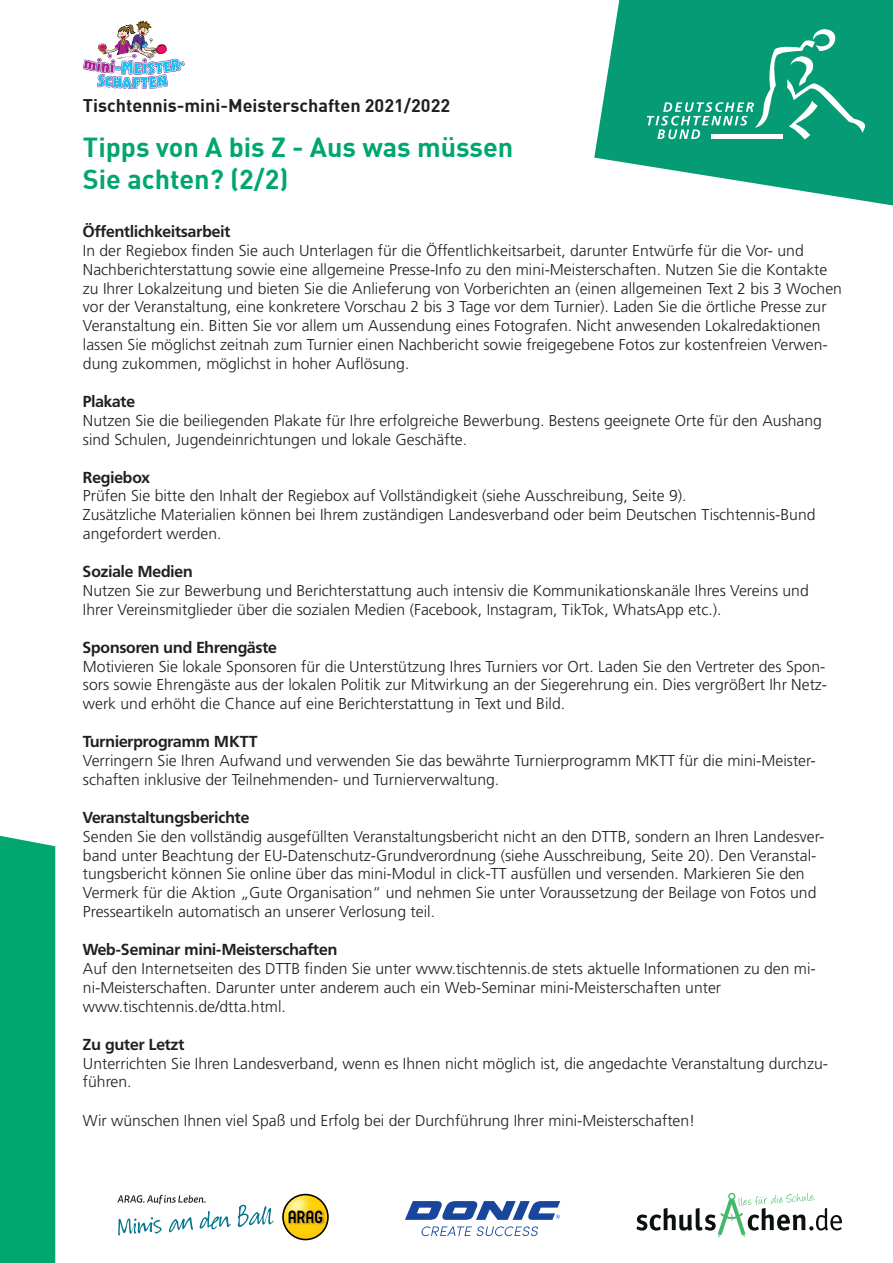
<style>
.page{position:relative;width:893px;height:1263px;background:#fff}
.page>*{position:absolute;margin:0;border:0;box-sizing:border-box;transform-origin:0 0}
.t1{font:700 27px "DIN";color:#00a66e}
.t2{font:700 18px "DIN";color:#231f20}
.t3{font:300 15.75px/18.9px "Frutiger";color:#231f20}
.t4{font:700 15.75px "Frutiger BQ";color:#231f20}
</style>
<div class="page">
<div style="left:0;top:836px;width:55px;height:427px;background:#00a66e"></div>
<svg style="left:594px;top:0;width:299px;height:205px;fill:#059c75"></svg>
<svg style="left:647px;top:29px;width:218px;height:110px"></svg>
<img style="left:83px;top:21px;width:102px;height:68px">
<svg style="left:117px;top:1194px;width:157px;height:42px"></svg>
<svg style="left:282px;top:1194px;width:47px;height:46px"></svg>
<img style="left:284px;top:1195px;width:43px;height:44px;border-radius:22px">
<svg style="left:288px;top:1210px;width:34px;height:13px"></svg>
<svg style="left:636px;top:1193px;width:206px;height:44px"></svg>
<svg style="left:421px;top:1226px;width:117px;height:10px"></svg>
<svg style="left:405px;top:1201px;width:155px;height:19px"></svg>
<p class="t2" style="left:83px;top:93px;width:369px">Tischtennis-mini-Meisterschaften 2021/2022</p>
<p class="t1" style="left:83px;top:129px;width:432px">Tipps von A bis Z - Aus was müssen</p>
<p class="t1" style="left:83px;top:162px;width:207px">Sie achten? (2/2)</p>
<p class="t4" style="left:83px;top:222px;width:149px">Öffentlichkeitsarbeit</p>
<p class="t3" style="left:83px;top:241px;width:761px">In der Regiebox finden Sie auch Unterlagen für die Öffentlichkeitsarbeit, darunter Entwürfe für die Vor- und Nachberichterstattung sowie eine allgemeine Presse-Info zu den mini-Meisterschaften. Nutzen Sie die Kontakte zu Ihrer Lokalzeitung und bieten Sie die Anlieferung von Vorberichten an (einen allgemeinen Text 2 bis 3 Wochen vor der Veranstaltung, eine konkretere Vorschau 2 bis 3 Tage vor dem Turnier). Laden Sie die örtliche Presse zur Veranstaltung ein. Bitten Sie vor allem um Aussendung eines Fotografen. Nicht anwesenden Lokalredaktionen lassen Sie möglichst zeitnah zum Turnier einen Nachbericht sowie freigegebene Fotos zur kostenfreien Verwen&shy;dung zukommen, möglichst in hoher Auflösung.</p>
<p class="t4" style="left:83px;top:392px;width:54px">Plakate</p>
<p class="t3" style="left:83px;top:411px;width:740px">Nutzen Sie die beiliegenden Plakate für Ihre erfolgreiche Bewerbung. Bestens geeignete Orte für den Aushang sind Schulen, Jugendeinrichtungen und lokale Geschäfte.</p>
<p class="t4" style="left:83px;top:468px;width:69px">Regiebox</p>
<p class="t3" style="left:83px;top:487px;width:605px">Prüfen Sie bitte den Inhalt der Regiebox auf Vollständigkeit (siehe Ausschreibung, Seite 9).</p>
<p class="t3" style="left:83px;top:506px;width:734px">Zusätzliche Materialien können bei Ihrem zuständigen Landesverband oder beim Deutschen Tischtennis-Bund angefordert werden.</p>
<p class="t4" style="left:83px;top:562px;width:111px">Soziale Medien</p>
<p class="t3" style="left:83px;top:581px;width:727px">Nutzen Sie zur Bewerbung und Berichterstattung auch intensiv die Kommunikationskanäle Ihres Vereins und<br>Ihrer Vereinsmitglieder über die sozialen Medien (Facebook, Instagram, TikTok, WhatsApp etc.).</p>
<p class="t4" style="left:83px;top:638px;width:195px">Sponsoren und Ehrengäste</p>
<p class="t3" style="left:83px;top:657px;width:746px;text-align:justify">Motivieren Sie lokale Sponsoren für die Unterstützung Ihres Turniers vor Ort. Laden Sie den Vertreter des Spon&shy;sors sowie Ehrengäste aus der lokalen Politik zur Mitwirkung an der Siegerehrung ein. Dies vergrößert Ihr Netz&shy;werk und erhöht die Chance auf eine Berichterstattung in Text und Bild.</p>
<p class="t4" style="left:83px;top:732px;width:176px">Turnierprogramm MKTT</p>
<p class="t3" style="left:83px;top:751px;width:734px">Verringern Sie Ihren Aufwand und verwenden Sie das bewährte Turnierprogramm MKTT für die mini-Meister&shy;schaften inklusive der Teilnehmenden- und Turnierverwaltung.</p>
<p class="t4" style="left:83px;top:808px;width:168px">Veranstaltungsberichte</p>
<p class="t3" style="left:83px;top:827px;width:743px">Senden Sie den vollständig ausgefüllten Veranstaltungsbericht nicht an den DTTB, sondern an Ihren Landesver&shy;band unter Beachtung der EU-Datenschutz-Grundverordnung (siehe Ausschreibung, Seite 20). Den Veranstal&shy;tungsbericht können Sie online über das mini-Modul in click-TT ausfüllen und versenden. Markieren Sie den Vermerk für die Aktion „Gute Organisation“ und nehmen Sie unter Voraussetzung der Beilage von Fotos und Presseartikeln automatisch an unserer Verlosung teil.</p>
<p class="t4" style="left:83px;top:940px;width:256px">Web-Seminar mini-Meisterschaften</p>
<p class="t3" style="left:83px;top:959px;width:734px">Auf den Internetseiten des DTTB finden Sie unter www.tischtennis.de stets aktuelle Informationen zu den mi&shy;ni-Meisterschaften. Darunter unter anderem auch ein Web-Seminar mini-Meisterschaften unter</p>
<p class="t3" style="left:83px;top:997px;width:205px">www.tischtennis.de/dtta.html.</p>
<p class="t4" style="left:83px;top:1035px;width:103px">Zu guter Letzt</p>
<p class="t3" style="left:83px;top:1054px;width:747px">Unterrichten Sie Ihren Landesverband, wenn es Ihnen nicht möglich ist, die angedachte Veranstaltung durchzu&shy;führen.</p>
<p class="t3" style="left:83px;top:1111px;width:614px">Wir wünschen Ihnen viel Spaß und Erfolg bei der Durchführung Ihrer mini-Meisterschaften!</p>
</div>
